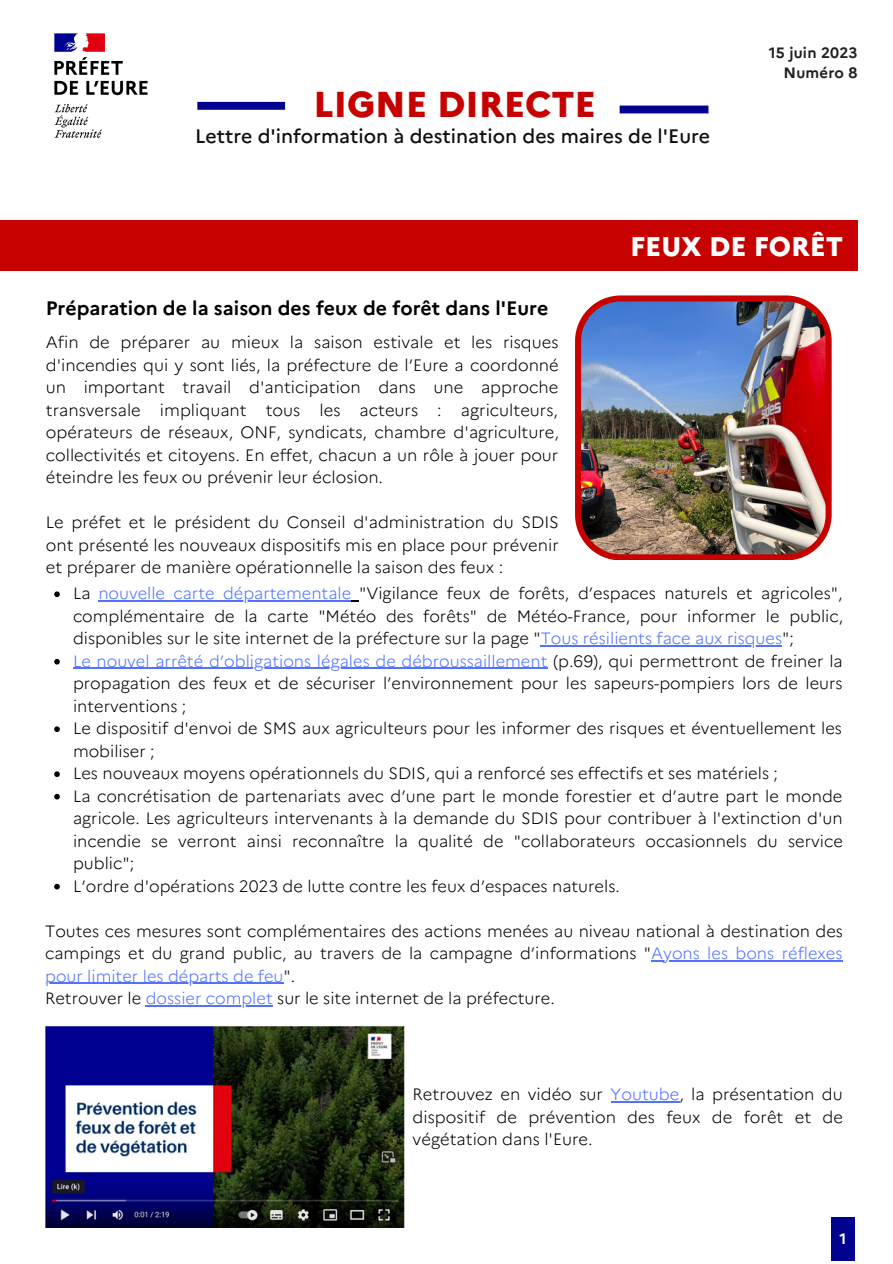
<style>
.page{position:relative;width:893px;height:1264px;background:#fff}
.page>*{position:absolute;margin:0;border:0;box-sizing:border-box;transform-origin:0 0}
.t1{font:800 36px "Marianne";color:#c70000}
.t2{font:800 27px "Marianne";color:#fefefe}
.t3{font:500 19.5px "Marianne";color:#0f0f0f}
.t4{font:700 19.5px "Marianne";color:#000}
.t5{font:300 16.5px/22.5px "Marianne";color:#000;text-align:justify}
.t6{font:300 16.35px/22.5px "Marianne";color:#000;text-align:justify}
.t7{font:700 15px "Marianne";letter-spacing:.015em;color:#231f20}
.t8{font:700 15px "Marianne";color:#fff}
.s1{color:#5271ff}
</style>
<div class="page">
<img style="left:54px;top:33px;width:94px;height:105px">
<div style="left:197px;top:102px;width:88px;height:8px;background:#010190"></div>
<div style="left:831px;top:1217px;width:23px;height:44px;background:#010190"></div>
<div style="left:0;top:220px;width:857px;height:51px;background:#c70000"></div>
<img style="left:575px;top:295px;width:256px;height:265px">
<div style="left:619px;top:106px;width:89px;height:7px;background:#010190"></div>
<img style="left:45px;top:1026px;width:359px;height:201px">
<svg style="left:54px;top:591px;width:6px;height:6px"></svg>
<hr style="left:98px;top:600px;width:125px;height:1px;background:#5271ff">
<hr style="left:223px;top:600px;width:128px;height:1px;background:#5271ff">
<hr style="left:540px;top:645px;width:242px;height:1px;background:#5271ff">
<svg style="left:54px;top:659px;width:6px;height:5px"></svg>
<hr style="left:73px;top:668px;width:474px;height:1px;background:#5271ff">
<svg style="left:54px;top:726px;width:6px;height:6px"></svg>
<svg style="left:54px;top:771px;width:6px;height:6px"></svg>
<svg style="left:54px;top:793px;width:6px;height:6px"></svg>
<svg style="left:54px;top:883px;width:6px;height:6px"></svg>
<hr style="left:651px;top:960px;width:191px;height:1px;background:#5271ff">
<hr style="left:45px;top:982px;width:238px;height:1px;background:#5271ff">
<hr style="left:146px;top:1005px;width:127px;height:1px;background:#5271ff">
<hr style="left:610px;top:1101px;width:69px;height:1px;background:#5271ff">
<p class="t1" style="left:313px;top:76px;width:284px">LIGNE DIRECTE</p>
<p class="t3" style="left:195px;top:121px;width:516px">Lettre d'information à destination des maires de l'Eure</p>
<p class="t7" style="left:768px;top:41px;width:90px">15 juin 2023</p>
<p class="t7" style="left:783px;top:61px;width:75px">Numéro 8</p>
<p class="t4" style="left:46px;top:293px;width:504px">Préparation de la saison des feux de forêt dans l'Eure</p>
<p class="t5" style="left:46px;top:330px;width:514px">Afin de préparer au mieux la saison estivale et les risques d'incendies qui y sont liés, la préfecture de l’Eure a coordonné un important travail d'anticipation dans une approche transversale impliquant tous les acteurs : agriculteurs, opérateurs de réseaux, ONF, syndicats, chambre d'agriculture, collectivités et citoyens. En effet, chacun a un rôle à jouer pour éteindre les feux ou prévenir leur éclosion.</p>
<p class="t5" style="left:46px;top:510px;width:514px">Le préfet et le président du Conseil d'administration du SDIS ont présenté les nouveaux dispositifs mis en place pour prévenir et préparer de manière opérationnelle la saison des feux :</p>
<p class="t2" style="left:630px;top:225px;width:214px">FEUX DE FORÊT</p>
<p class="t6" style="left:73px;top:581px;width:771px">La <span class="s1">nouvelle carte départementale</span> "Vigilance feux de forêts, d’espaces naturels et agricoles", complémentaire de la carte "Météo des forêts" de Météo-France, pour informer le public, disponibles sur le site internet de la préfecture sur la page "<span class="s1">Tous résilients face aux risques</span>";</p>
<p class="t6" style="left:73px;top:648px;width:771px"><span class="s1">Le nouvel arrêté d’obligations légales de débroussaillement</span> (p.69), qui permettront de freiner la propagation des feux et de sécuriser l’environnement pour les sapeurs-pompiers lors de leurs interventions ;</p>
<p class="t6" style="left:73px;top:716px;width:770px">Le dispositif d'envoi de SMS aux agriculteurs pour les informer des risques et éventuellement les mobiliser ;</p>
<p class="t6" style="left:73px;top:760px;width:706px">Les nouveaux moyens opérationnels du SDIS, qui a renforcé ses effectifs et ses matériels ;</p>
<p class="t6" style="left:73px;top:783px;width:771px">La concrétisation de partenariats avec d’une part le monde forestier et d’autre part le monde agricole. Les agriculteurs intervenants à la demande du SDIS pour contribuer à l'extinction d'un incendie se verront ainsi reconnaître la qualité de "collaborateurs occasionnels du service public";</p>
<p class="t6" style="left:73px;top:873px;width:548px">L’ordre d'opérations 2023 de lutte contre les feux d’espaces naturels.</p>
<p class="t6" style="left:45px;top:918px;width:799px">Toutes ces mesures sont complémentaires des actions menées au niveau national à destination des campings et du grand public, au travers de la campagne d’informations "<span class="s1">Ayons les bons réflexes pour limiter les départs de feu</span>".</p>
<p class="t6" style="left:45px;top:985px;width:511px">Retrouver le <span class="s1">dossier complet</span> sur le site internet de la préfecture.</p>
<p class="t5" style="left:412px;top:1081px;width:432px">Retrouvez en vidéo sur <span class="s1">Youtube</span>, la présentation du dispositif de prévention des feux de forêt et de végétation dans l'Eure.</p>
<p class="t8" style="left:839px;top:1226px;width:8px">1</p>
</div>
